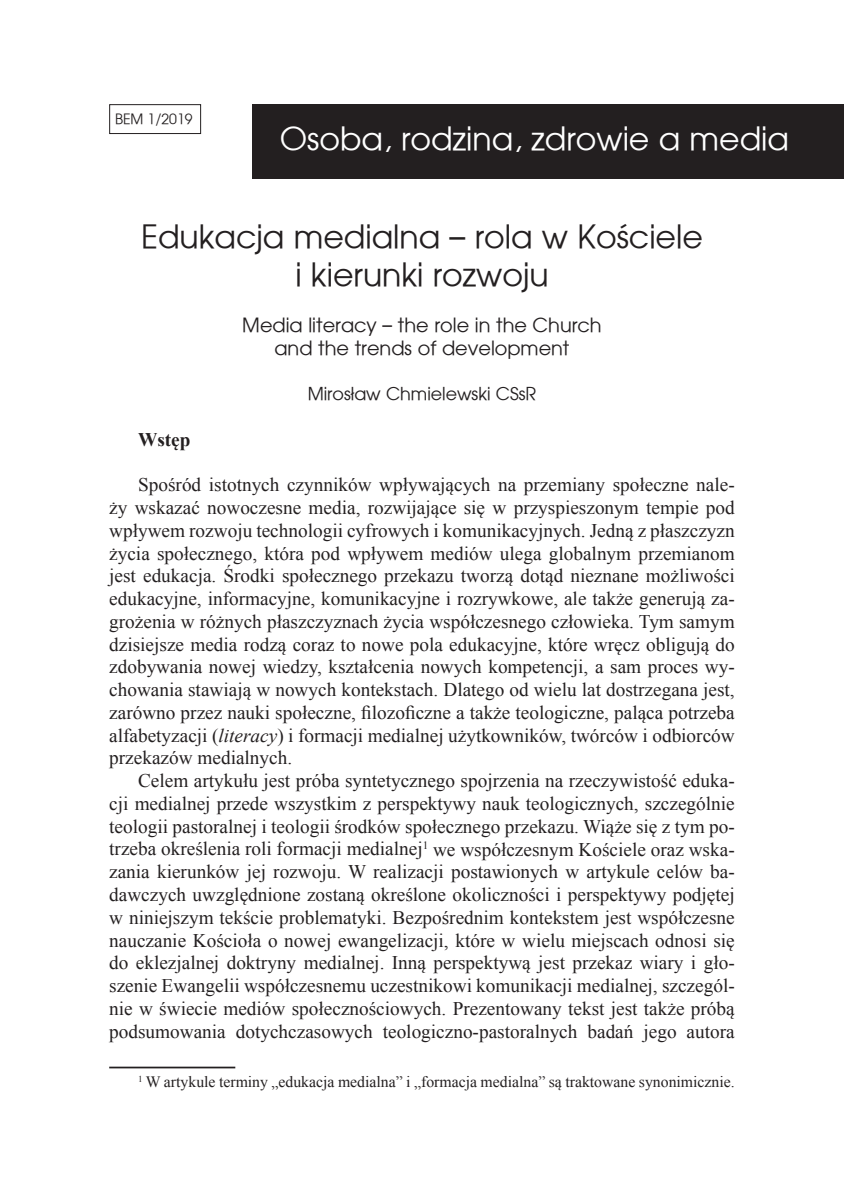
<style>
.page{position:relative;width:844px;height:1191px;background:#fff}
.page>*{position:absolute;margin:0;border:0;box-sizing:border-box;transform-origin:0 0}
.t1{font:31.5px/37.8px "Avalon";color:#231f20;text-align:center}
.t2{font:31.5px "Avalon";color:#fff}
.t3{font:19.25px/22.8px "Times New Roman";color:#231f20;text-align:justify}
.t4{font:19.25px/22.8px "Avalon";color:#231f20;text-align:center}
.t5{font:700 19.25px "Times New Roman";color:#231f20}
.t6{font:17.5px "Avalon";color:#231f20}
.t7{font:15.75px "Times New Roman";color:#231f20}
.t8{font:14px "Avalon";color:#231f20}
.s1{font-style:italic}
</style>
<div class="page">
<div style="left:252px;top:104px;width:591px;height:75px;background:#231f20"></div>
<div style="left:109px;top:104px;width:92px;height:30px;border:1px solid #231f20"></div>
<hr style="left:109px;top:1066px;width:126px;height:2px;background:#231f20">
<p class="t8" style="left:115px;top:111px;width:79px">BEM 1/2019</p>
<h1 class="t2" style="left:280px;top:120px;width:510px">Osoba, rodzina, zdrowie a media</h1>
<h1 class="t1" style="left:141px;top:217px;width:563px">Edukacja medialna – rola w Kościele i kierunki rozwoju</h1>
<p class="t4" style="left:242px;top:313px;width:361px">Media literacy – the role in the Church and the trends of development</p>
<p class="t6" style="left:307px;top:383px;width:230px">Mirosław Chmielewski CSsR</p>
<p class="t5" style="left:138px;top:426px;width:54px">Wstęp</p>
<p class="t3" style="left:109px;top:473px;width:627px;text-indent:29px">Spośród istotnych czynników wpływających na przemiany społeczne nale&shy;ży wskazać nowoczesne media, rozwijające się w przyspieszonym tempie pod wpływem rozwoju technologii cyfrowych i komunikacyjnych. Jedną z płaszczyzn życia społecznego, która pod wpływem mediów ulega globalnym przemianom jest edukacja. Środki społecznego przekazu tworzą dotąd nieznane możliwości edukacyjne, informacyjne, komunikacyjne i rozrywkowe, ale także generują za&shy;grożenia w różnych płaszczyznach życia współczesnego człowieka. Tym samym dzisiejsze media rodzą coraz to nowe pola edukacyjne, które wręcz obligują do zdobywania nowej wiedzy, kształcenia nowych kompetencji, a sam proces wy&shy;chowania stawiają w nowych kontekstach. Dlatego od wielu lat dostrzegana jest, zarówno przez nauki społeczne, filozoficzne a także teologiczne, paląca potrzeba alfabetyzacji (<span class="s1">literacy</span>) i formacji medialnej użytkowników, twórców i odbiorców przekazów medialnych.</p>
<p class="t3" style="left:109px;top:769px;width:627px;text-indent:29px">Celem artykułu jest próba syntetycznego spojrzenia na rzeczywistość eduka&shy;cji medialnej przede wszystkim z perspektywy nauk teologicznych, szczególnie teologii pastoralnej i teologii środków społecznego przekazu. Wiąże się z tym po&shy;trzeba określenia roli formacji medialnej<sup>1</sup> we współczesnym Kościele oraz wska&shy;zania kierunków jej rozwoju. W realizacji postawionych w artykule celów ba&shy;dawczych uwzględnione zostaną określone okoliczności i perspektywy podjętej w niniejszym tekście problematyki. Bezpośrednim kontekstem jest współczesne nauczanie Kościoła o nowej ewangelizacji, które w wielu miejscach odnosi się do eklezjalnej doktryny medialnej. Inną perspektywą jest przekaz wiary i gło&shy;szenie Ewangelii współczesnemu uczestnikowi komunikacji medialnej, szczegól&shy;nie w świecie mediów społecznościowych. Prezentowany tekst jest także próbą podsumowania dotychczasowych teologiczno‑pastoralnych badań jego autora</p>
<p class="t7" style="left:138px;top:1071px;width:598px"><sup>1</sup> W artykule terminy „edukacja medialna” i „formacja medialna” są traktowane synonimicznie.</p>
</div>
